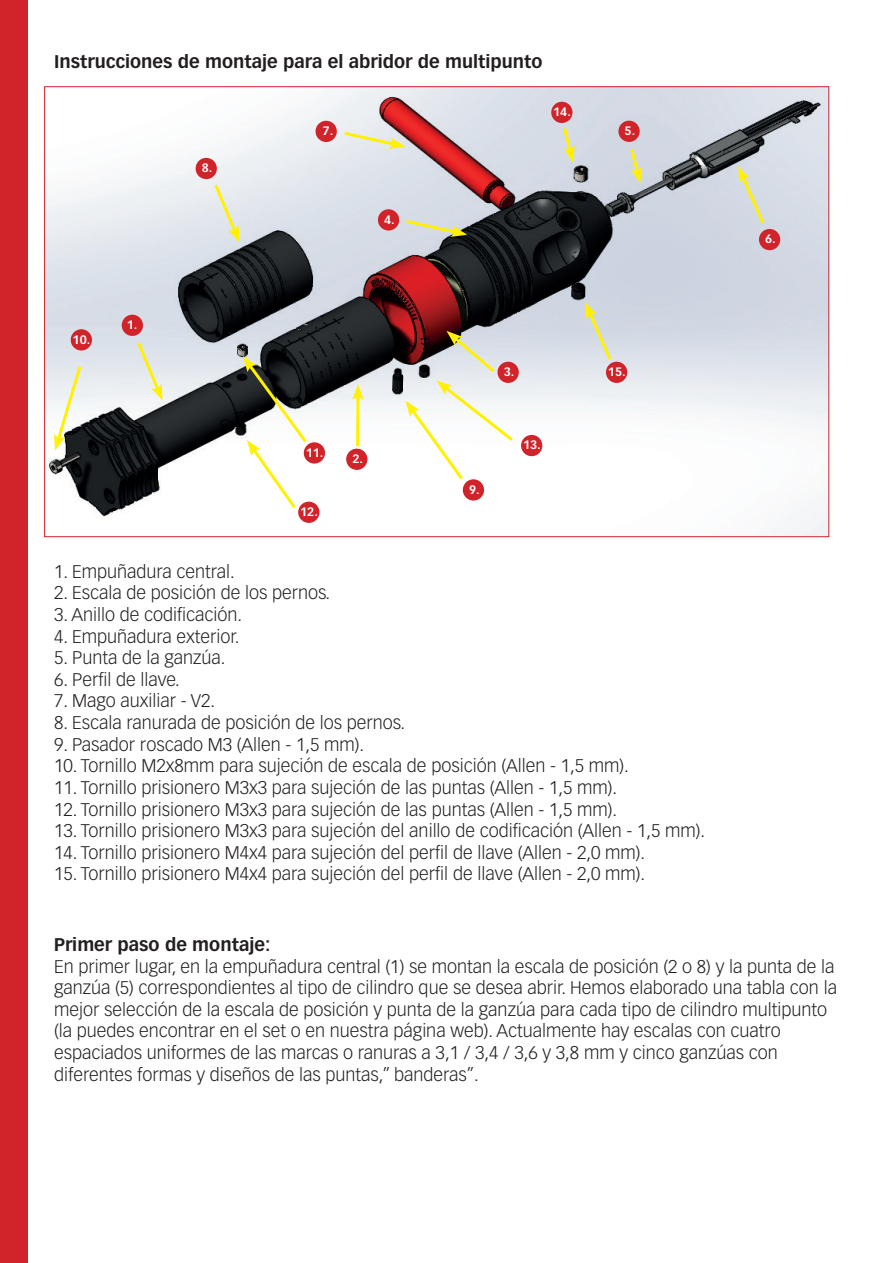
<style>
.page{position:relative;width:893px;height:1263px;background:#fff}
.page>*{position:absolute;margin:0;border:0;box-sizing:border-box;transform-origin:0 0}
.t1{font:300 18px/21.6px "Vectora LT Pro";color:#231f20}
.t2{font:700 18px "Vectora LT Pro";color:#231f20}
.t3{font:700 12px "Vectora LT Pro";color:#fff}
</style>
<div class="page">
<div style="left:0;top:0;width:28px;height:1263px;background:#d1232a"></div>
<img style="left:46px;top:88px;width:781px;height:447px">
<svg style="left:54px;top:363px;width:30px;height:88px"></svg>
<svg style="left:135px;top:339px;width:27px;height:62px;background:#e7e9cf"></svg>
<svg style="left:212px;top:181px;width:27px;height:61px;background:#e7e8ce"></svg>
<svg style="left:341px;top:130px;width:64px;height:19px"></svg>
<svg style="left:403px;top:218px;width:64px;height:19px"></svg>
<svg style="left:561px;top:125px;width:14px;height:37px"></svg>
<svg style="left:628px;top:146px;width:14px;height:37px"></svg>
<svg style="left:738px;top:166px;width:29px;height:61px;background:#d9dcc8"></svg>
<svg style="left:585px;top:302px;width:29px;height:61px;background:#d9ddc8"></svg>
<svg style="left:405px;top:331px;width:111px;height:152px"></svg>
<hr style="left:356px;top:394px;width:3px;height:52px;background:#fff101">
<svg style="left:352px;top:384px;width:12px;height:16px"></svg>
<svg style="left:243px;top:356px;width:67px;height:155px"></svg>
<div style="left:71px;top:329px;width:21px;height:21px;background:#d1232a;border-radius:50%"></div>
<div style="left:122px;top:315px;width:21px;height:21px;background:#d1232a;border-radius:50%"></div>
<div style="left:196px;top:158px;width:21px;height:21px;background:#d1232a;border-radius:50%"></div>
<div style="left:316px;top:121px;width:21px;height:21px;background:#d1232a;border-radius:50%"></div>
<div style="left:378px;top:209px;width:21px;height:22px;background:#d1232a;border-radius:50%"></div>
<div style="left:551px;top:102px;width:21px;height:21px;background:#d1232a;border-radius:50%"></div>
<div style="left:618px;top:121px;width:22px;height:21px;background:#d1232a;border-radius:50%"></div>
<div style="left:759px;top:229px;width:21px;height:21px;background:#d1232a;border-radius:50%"></div>
<div style="left:606px;top:362px;width:21px;height:21px;background:#d1232a;border-radius:50%"></div>
<div style="left:497px;top:362px;width:22px;height:21px;background:#d1232a;border-radius:50%"></div>
<div style="left:521px;top:435px;width:21px;height:21px;background:#d1232a;border-radius:50%"></div>
<div style="left:463px;top:479px;width:21px;height:22px;background:#d1232a;border-radius:50%"></div>
<div style="left:346px;top:449px;width:21px;height:21px;background:#d1232a;border-radius:50%"></div>
<div style="left:304px;top:442px;width:21px;height:22px;background:#d1232a;border-radius:50%"></div>
<div style="left:298px;top:502px;width:21px;height:21px;background:#d1232a;border-radius:50%"></div>
<p class="t2" style="left:54px;top:51px;width:490px">Instrucciones de montaje para el abridor de multipunto</p>
<p class="t3" style="left:202px;top:161px;width:12px">8.</p>
<p class="t3" style="left:323px;top:123px;width:12px">7.</p>
<p class="t3" style="left:553px;top:104px;width:19px">14.</p>
<p class="t3" style="left:384px;top:212px;width:12px">4.</p>
<p class="t3" style="left:73px;top:332px;width:19px">10.</p>
<p class="t3" style="left:127px;top:317px;width:12px">1.</p>
<p class="t3" style="left:625px;top:123px;width:12px">5.</p>
<p class="t3" style="left:306px;top:445px;width:19px">11.</p>
<p class="t3" style="left:300px;top:504px;width:19px">12.</p>
<p class="t3" style="left:352px;top:451px;width:12px">2.</p>
<p class="t3" style="left:504px;top:364px;width:12px">3.</p>
<p class="t3" style="left:608px;top:364px;width:19px">15.</p>
<p class="t3" style="left:469px;top:482px;width:12px">9.</p>
<p class="t3" style="left:523px;top:438px;width:19px">13.</p>
<p class="t1" style="left:54px;top:561px;width:182px">1. Empuñadura central.</p>
<p class="t1" style="left:54px;top:582px;width:278px">2. Escala de posición de los pernos.</p>
<p class="t1" style="left:54px;top:604px;width:190px">3. Anillo de codificación.</p>
<p class="t1" style="left:54px;top:625px;width:187px">4. Empuñadura exterior.</p>
<p class="t1" style="left:54px;top:647px;width:173px">5. Punta de la ganzúa.</p>
<p class="t1" style="left:54px;top:669px;width:127px">6. Perfil de llave.</p>
<p class="t1" style="left:54px;top:690px;width:163px">7. Mago auxiliar - V2.</p>
<p class="t1" style="left:54px;top:712px;width:352px">8. Escala ranurada de posición de los pernos.</p>
<p class="t1" style="left:54px;top:733px;width:312px">9. Pasador roscado M3 (Allen - 1,5 mm).</p>
<p class="t1" style="left:54px;top:755px;width:576px">10. Tornillo M2x8mm para sujeción de escala de posición (Allen - 1,5 mm).</p>
<p class="t1" style="left:54px;top:777px;width:565px">11. Tornillo prisionero M3x3 para sujeción de las puntas (Allen - 1,5 mm).</p>
<p class="t1" style="left:54px;top:798px;width:565px">12. Tornillo prisionero M3x3 para sujeción de las puntas (Allen - 1,5 mm).</p>
<p class="t1" style="left:54px;top:820px;width:653px">13. Tornillo prisionero M3x3 para sujeción del anillo de codificación (Allen - 1,5 mm).</p>
<p class="t1" style="left:54px;top:841px;width:593px">14. Tornillo prisionero M4x4 para sujeción del perfil de llave (Allen - 2,0 mm).</p>
<p class="t1" style="left:54px;top:863px;width:593px">15. Tornillo prisionero M4x4 para sujeción del perfil de llave (Allen - 2,0 mm).</p>
<p class="t3" style="left:765px;top:232px;width:12px">6.</p>
<p class="t2" style="left:54px;top:933px;width:218px">Primer paso de montaje:</p>
<p class="t1" style="left:54px;top:955px;width:784px">En primer lugar, en la empuñadura central (1) se montan la escala de posición (2 o 8) y la punta de la ganzúa (5) correspondientes al tipo de cilindro que se desea abrir. Hemos elaborado una tabla con la mejor selección de la escala de posición y punta de la ganzúa para cada tipo de cilindro multipunto (la puedes encontrar en el set o en nuestra página web). Actualmente hay escalas con cuatro espaciados uniformes de las marcas o ranuras a 3,1 / 3,4 / 3,6 y 3,8 mm y cinco ganzúas con diferentes formas y diseños de las puntas,” banderas”.</p>
</div>
